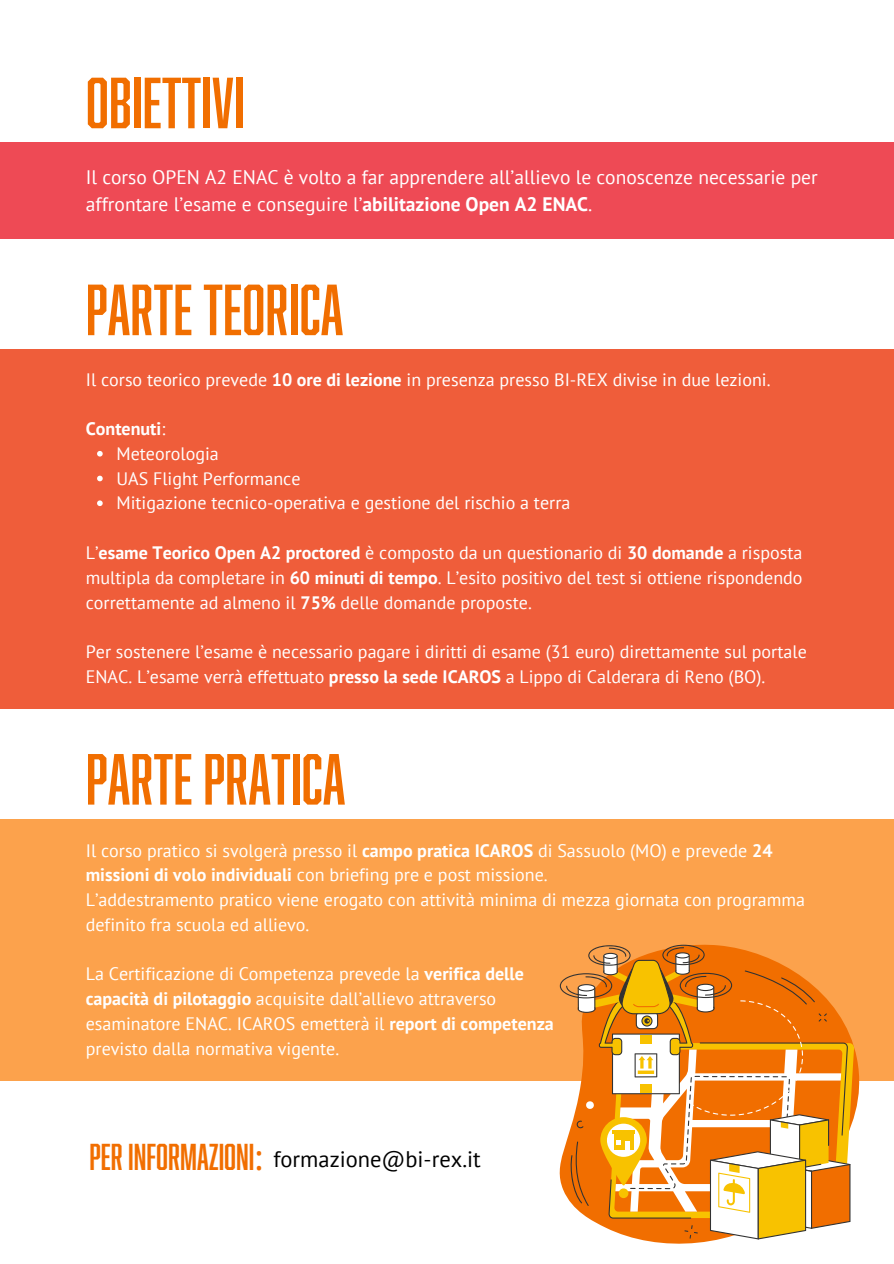
<style>
.page{position:relative;width:894px;height:1264px;background:#fff}
.page>*{position:absolute;margin:0;border:0;box-sizing:border-box;transform-origin:0 0}
.t1{font:66.6px "Abolition Test";color:#f16e00}
.t2{font:34.5px "Abolition Test";color:#f16e00}
.t3{font:22.5px "PT Sans";color:#000}
.t4{font:19.5px/27px "PT Sans";color:#fff}
.t5{font:18px/24.8px "PT Sans";color:#fff}
.t6{font:700 18px "PT Sans";color:#fff}
.s1{font-weight:700}
.s2{font-weight:400}
.s3{font-family:"Noto Sans"}
</style>
<div class="page">
<div style="left:0;top:143px;width:893px;height:96px;background:#ee4a55"></div>
<div style="left:0;top:349px;width:893px;height:359px;background:#ef5d3a"></div>
<svg style="left:97px;top:451px;width:6px;height:5px"></svg>
<svg style="left:97px;top:475px;width:6px;height:6px"></svg>
<svg style="left:97px;top:500px;width:6px;height:6px"></svg>
<div style="left:0;top:818px;width:893px;height:262px;background:#fca24c"></div>
<svg style="left:552px;top:1044px;width:319px;height:200px"></svg>
<svg style="left:559px;top:944px;width:294px;height:295px"></svg>
<h1 class="t1" style="left:86px;top:54px;width:160px">OBIETTIVI</h1>
<p class="t4" style="left:86px;top:163px;width:733px">Il corso OPEN A2 ENAC è volto a far apprendere all’allievo le conoscenze necessarie per affrontare l’esame e conseguire l’<span class="s1">abilitazione Open A2 ENAC</span>.</p>
<p class="t1" style="left:86px;top:261px;width:259px">PARTE TEORICA</p>
<h1 class="t5" style="left:86px;top:366px;width:686px">Il corso teorico prevede <span class="s1">10 ore di lezione</span> in presenza presso BI-REX divise in due lezioni.</h1>
<p class="t6" style="left:86px;top:417px;width:81px">Contenuti<span class="s2">:</span></p>
<p class="t5" style="left:116px;top:441px;width:104px">Meteorologia</p>
<p class="t5" style="left:116px;top:465px;width:185px">UAS Flight Performance</p>
<p class="t5" style="left:116px;top:490px;width:455px">Mitigazione tecnico-operativa e gestione del rischio a terra</p>
<p class="t5" style="left:86px;top:540px;width:718px;text-align:justify">L’<span class="s1">esame Teorico Open A2 proctored</span> è composto da un questionario di <span class="s1">30 domande</span> a risposta multipla da completare in <span class="s1">60 minuti di tempo</span>. L’esito positivo del test si ottiene rispondendo correttamente ad almeno il <span class="s1">75%</span> delle domande proposte.</p>
<p class="t5" style="left:86px;top:639px;width:722px">Per sostenere l’esame è necessario pagare i diritti di esame (31 euro) direttamente sul portale<br>ENAC. L’esame verrà effettuato <span class="s1">presso la sede ICAROS</span> a Lippo di Calderara di Reno (BO).</p>
<p class="t1" style="left:86px;top:730px;width:261px">PARTE PRATICA</p>
<h1 class="t5" style="left:86px;top:837px;width:688px">Il corso pratico si svolgerà presso il <span class="s1">campo pratica ICAROS</span> di Sassuolo (MO) e prevede <span class="s1">24 missioni di volo individuali</span> con briefing pre e post missione.</h1>
<p class="t5" style="left:86px;top:887px;width:720px">L’addestramento pratico viene erogato con attività minima di mezza giornata con programma definito fra scuola ed allievo.</p>
<p class="t5" style="left:86px;top:961px;width:439px">La Certificazione di Competenza prevede la <span class="s1">verifica delle</span></p>
<p class="t5" style="left:86px;top:986px;width:412px"><span class="s1">capacità di pilotaggio</span> acquisite dall’allievo attraverso</p>
<p class="t5" style="left:86px;top:1010px;width:469px">esaminatore ENAC. ICAROS emetterà il <span class="s1">report di competenza</span></p>
<p class="t5" style="left:86px;top:1035px;width:255px">previsto dalla normativa vigente.</p>
<p class="t2" style="left:89px;top:1131px;width:176px">PER INFORMAZIONI<span class="s3">:</span></p>
<h2 class="t3" style="left:273px;top:1143px;width:209px">formazione@bi-rex.it</h2>
</div>
